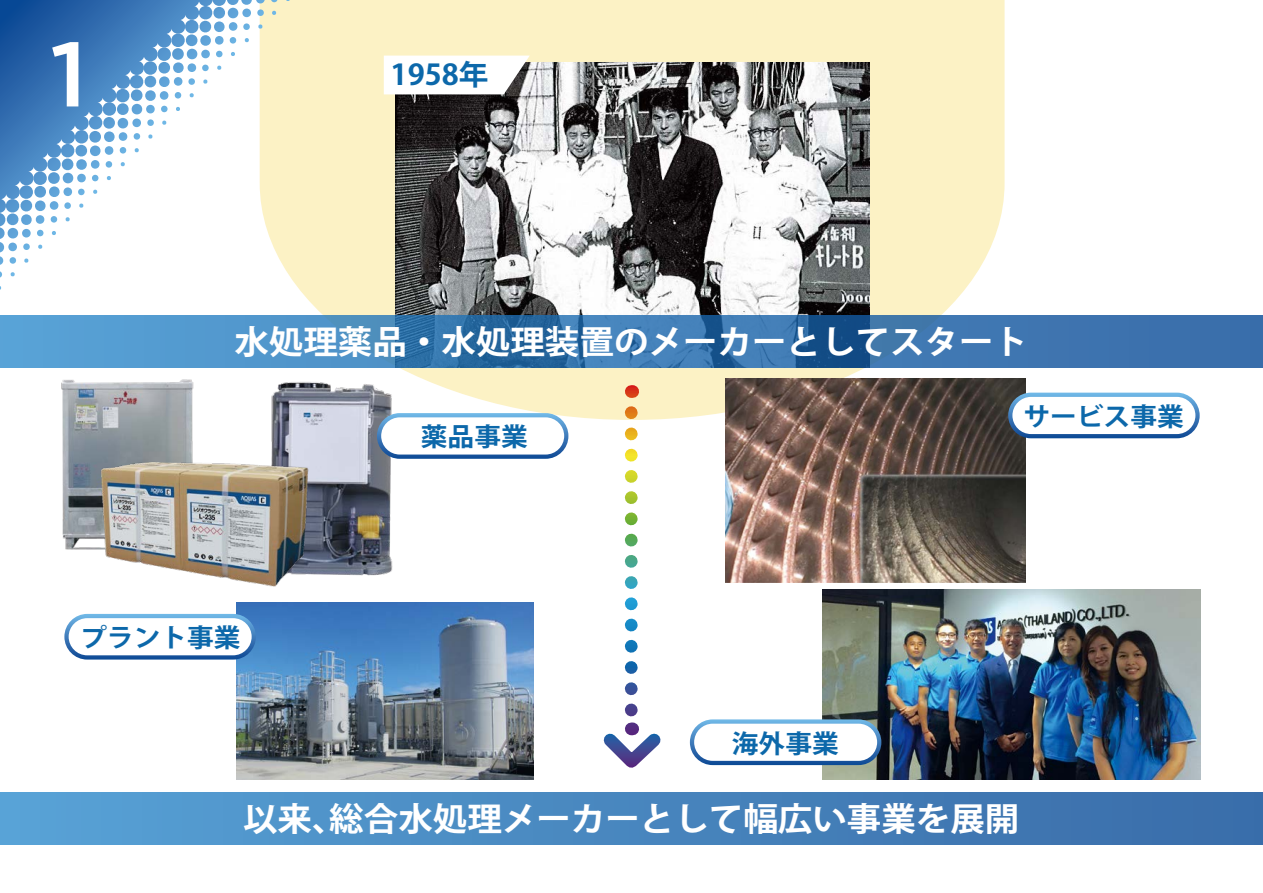
<style>
.page{position:relative;width:1263px;height:893px;background:#fff}
.page>*{position:absolute;margin:0;border:0;box-sizing:border-box;transform-origin:0 0}
.t1{font:500 91.2px "Gotham";color:#fff;scale:1.05 1}
.t2{font:700 33px "Koz Go Pr 6 N";color:#fff;scale:1.05 1}
.t3{font:700 28.5px "Koz Go Pr 6 N";color:#0c68aa;scale:1.05 1}
.t4{font:700 25.5px "Koz Go Pr 6 N";color:#0c68aa;scale:1.05 1}
</style>
<div class="page">
<svg style="left:260px;top:0;width:744px;height:419px;background:#f9f0c8"></svg>
<img style="left:395px;top:63px;width:474px;height:253px">
<svg style="left:384px;top:56px;width:146px;height:38px"></svg>
<img style="left:725px;top:378px;width:300px;height:204px">
<svg style="left:271px;top:0;width:6px;height:3px"></svg>
<svg style="left:272px;top:11px;width:4px;height:4px"></svg>
<svg style="left:10px;top:272px;width:5px;height:5px"></svg>
<svg style="left:0;top:0;width:265px;height:265px"></svg>
<div style="left:0;top:793px;width:1263px;height:51px;background:linear-gradient(to right,#58a2d6,#396ba8)"></div>
<svg style="left:1006px;top:390px;width:194px;height:50px"></svg>
<svg style="left:631px;top:385px;width:1px;height:13px"></svg>
<svg style="left:592px;top:413px;width:80px;height:355px"></svg>
<img style="left:236px;top:602px;width:298px;height:177px">
<svg style="left:64px;top:612px;width:194px;height:50px"></svg>
<svg style="left:0;top:316px;width:1263px;height:51px;background:#3e7cb4"></svg>
<img style="left:823px;top:589px;width:378px;height:190px">
<svg style="left:689px;top:717px;width:194px;height:50px"></svg>
<img style="left:260px;top:374px;width:143px;height:202px">
<img style="left:39px;top:359px;width:175px;height:191px">
<img style="left:99px;top:460px;width:211px;height:127px">
<svg style="left:375px;top:411px;width:195px;height:50px"></svg>
<h1 class="t1" style="left:50px;top:22px;width:38px">1</h1>
<p class="t3" style="left:391px;top:58px;width:95px">1958年</p>
<p class="t2" style="left:234px;top:323px;width:757px">水処理薬品・水処理装置のメーカーとしてスタート</p>
<p class="t4" style="left:421px;top:423px;width:103px">薬品事業</p>
<p class="t4" style="left:1023px;top:402px;width:154px">サービス事業</p>
<p class="t4" style="left:80px;top:623px;width:154px">プラント事業</p>
<p class="t4" style="left:732px;top:729px;width:103px">海外事業</p>
<p class="t2" style="left:243px;top:800px;width:741px">以来、総合水処理メーカーとして幅広い事業を展開</p>
</div>
